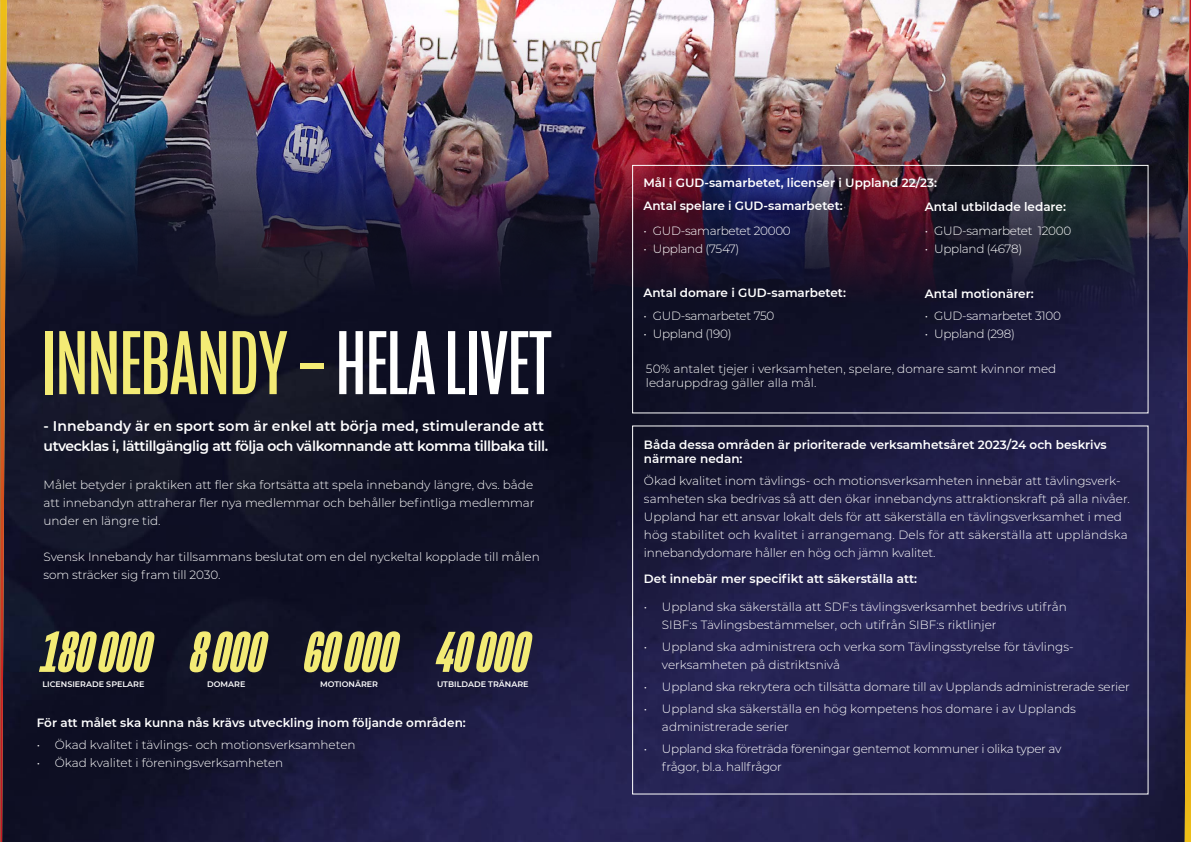
<style>
.page{position:relative;width:1191px;height:842px;background:#fff}
.page>*{position:absolute;margin:0;border:0;box-sizing:border-box;transform-origin:0 0}
.t1{font:92.7px "Mongoose";color:#f3eb75}
.t2{font:italic 700 58.9px "Mongoose";color:#f3eb75}
.t3{font:600 14px/20px "Montserrat";letter-spacing:-.025em;color:#fff}
.t4{font:300 12px/18px "Montserrat";color:#fff}
.t5{font:600 12px/14.4px "Montserrat";color:#fff}
.t6{font:300 12px/18px "Montserrat";letter-spacing:-.025em;color:#fff}
.t7{font:600 8px "Montserrat";color:#fff}
.s1{color:#fff}
</style>
<div class="page">
<img style="left:7px;top:358px;width:1177px;height:484px">
<img style="left:7px;top:0;width:1177px;height:358px">
<svg style="left:0;top:0;width:7px;height:842px;background:#935928"></svg>
<svg style="left:1184px;top:0;width:7px;height:842px;background:#975a31"></svg>
<div style="left:632px;top:165px;width:516px;height:248px;border:1px solid #fff"></div>
<h1 class="t1" style="left:41px;top:310px;width:512px">INNEBANDY – <span class="s1">HELA LIVET</span></h1>
<p class="t3" style="left:44px;top:415px;width:506px">- Innebandy är en sport som är enkel att börja med, stimulerande att utvecklas i, lättillgänglig att följa och välkomnande att komma tillbaka till.</p>
<p class="t4" style="left:44px;top:475px;width:492px;text-align:justify">Målet betyder i praktiken att fler ska fortsätta att spela innebandy längre, dvs. både att innebandyn attraherar fler nya medlemmar och behåller befintliga medlemmar under en längre tid.</p>
<p class="t4" style="left:44px;top:547px;width:498px">Svensk Innebandy har tillsammans beslutat om en del nyckeltal kopplade till målen som sträcker sig fram till 2030.</p>
<h2 class="t2" style="left:42px;top:618px;width:112px">180 000</h2>
<p class="t7" style="left:42px;top:678px;width:104px">LICENSIERADE SPELARE</p>
<h2 class="t2" style="left:191px;top:618px;width:77px">8 000</h2>
<p class="t7" style="left:207px;top:678px;width:40px">DOMARE</p>
<h2 class="t2" style="left:305px;top:618px;width:95px">60 000</h2>
<p class="t7" style="left:320px;top:678px;width:59px">MOTIONÄRER</p>
<h2 class="t2" style="left:438px;top:618px;width:95px">40 000</h2>
<p class="t7" style="left:437px;top:678px;width:93px">UTBILDADE TRÄNARE</p>
<p class="t5" style="left:37px;top:715px;width:430px">För att målet ska kunna nås krävs utveckling inom följande områden:</p>
<p class="t4" style="left:37px;top:736px;width:320px">• Ökad kvalitet i tävlings- och motionsverksamheten</p>
<p class="t4" style="left:37px;top:754px;width:248px">• Ökad kvalitet i föreningsverksamheten</p>
<p class="t5" style="left:643px;top:170px;width:295px;line-height:23.4px">Mål i GUD-samarbetet, licenser i Uppland 22/23:<br>Antal spelare i GUD-samarbetet:</p>
<p class="t5" style="left:924px;top:199px;width:143px">Antal utbildade ledare:</p>
<p class="t6" style="left:643px;top:221px;width:149px">• GUD-samarbetet 20000</p>
<p class="t6" style="left:643px;top:239px;width:98px">• Uppland (7547)</p>
<p class="t6" style="left:924px;top:221px;width:148px">• GUD-samarbetet 12000</p>
<p class="t6" style="left:924px;top:239px;width:99px">• Uppland (4678)</p>
<p class="t5" style="left:643px;top:285px;width:204px">Antal domare i GUD-samarbetet:</p>
<p class="t5" style="left:924px;top:286px;width:111px">Antal motionärer:</p>
<p class="t6" style="left:643px;top:307px;width:133px">• GUD-samarbetet 750</p>
<p class="t6" style="left:643px;top:325px;width:90px">• Uppland (190)</p>
<p class="t6" style="left:924px;top:307px;width:138px">• GUD-samarbetet 3100</p>
<p class="t6" style="left:924px;top:325px;width:92px">• Uppland (298)</p>
<p class="t4" style="left:646px;top:361px;width:412px;line-height:14.4px">50% antalet tjejer i verksamheten, spelare, domare samt kvinnor med ledaruppdrag gäller alla mål.</p>
<p class="t5" style="left:644px;top:437px;width:464px">Båda dessa områden är prioriterade verksamhetsåret 2023/24 och beskrivs närmare nedan:</p>
<p class="t4" style="left:644px;top:472px;width:487px">Ökad kvalitet inom tävlings- och motionsverksamheten innebär att tävlingsverk&shy;samheten ska bedrivas så att den ökar innebandyns attraktionskraft på alla nivåer.<br>Uppland har ett ansvar lokalt dels för att säkerställa en tävlingsverksamhet i med hög stabilitet och kvalitet i arrangemang. Dels för att säkerställa att uppländska innebandydomare håller en hög och jämn kvalitet.</p>
<p class="t5" style="left:644px;top:571px;width:274px">Det innebär mer specifikt att säkerställa att:</p>
<p class="t4" style="left:662px;top:598px;width:406px;text-indent:-18px">• Uppland ska säkerställa att SDF:s tävlingsverksamhet bedrivs utifrån<br>SIBF:s Tävlingsbestämmelser, och utifrån SIBF:s riktlinjer</p>
<p class="t4" style="left:662px;top:638px;width:413px;text-indent:-18px">• Uppland ska administrera och verka som Tävlingsstyrelse för tävlings&shy;verksamheten på distriktsnivå</p>
<p class="t4" style="left:644px;top:678px;width:487px">• Uppland ska rekrytera och tillsätta domare till av Upplands administrerade serier</p>
<p class="t4" style="left:662px;top:700px;width:415px;text-indent:-18px">• Uppland ska säkerställa en hög kompetens hos domare i av Upplands administrerade serier</p>
<p class="t6" style="left:662px;top:740px;width:401px;text-indent:-18px">• Uppland ska företräda föreningar gentemot kommuner i olika typer av frågor, bl.a. hallfrågor</p>
</div>
